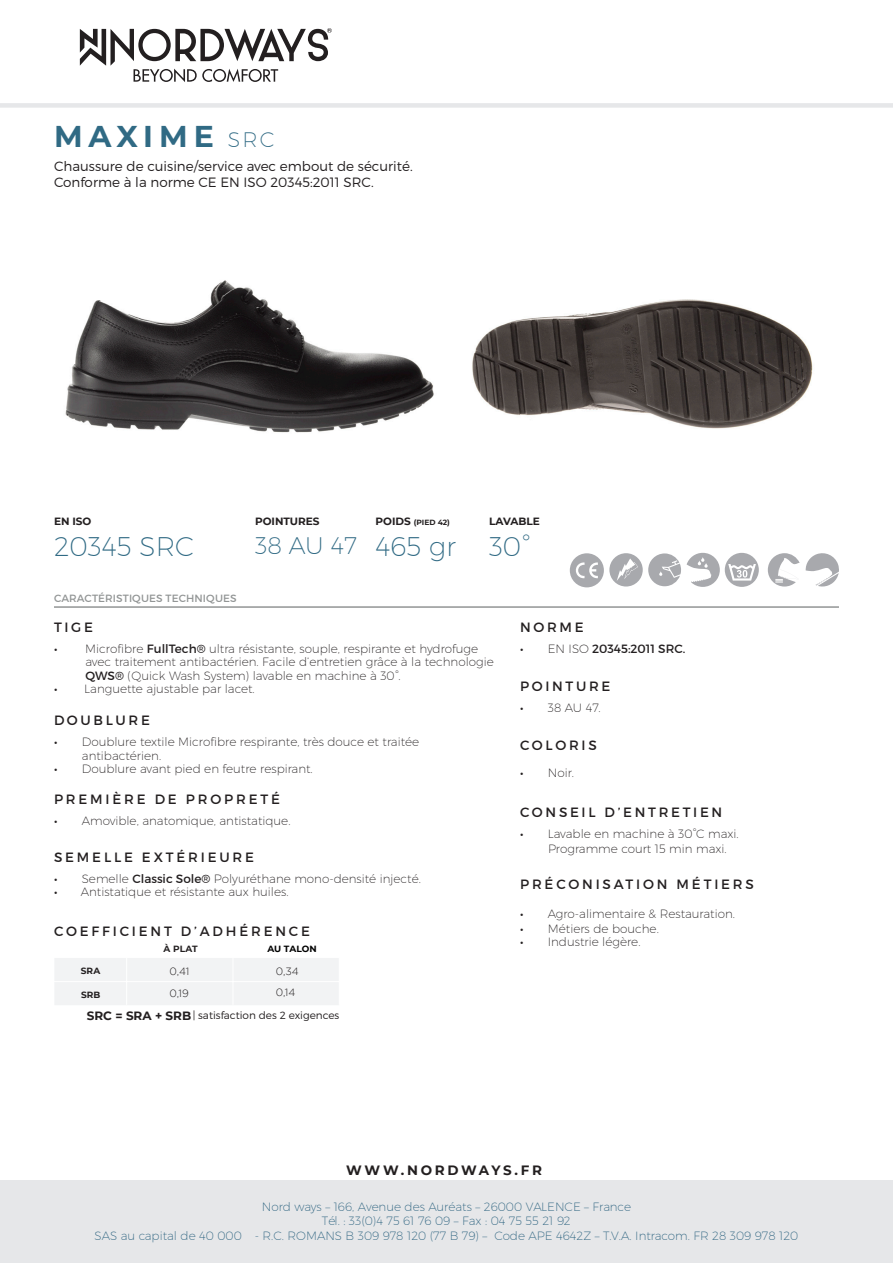
<style>
.page{position:relative;width:893px;height:1263px;background:#fff}
.page>*{position:absolute;margin:0;border:0;box-sizing:border-box;transform-origin:0 0}
.t1{font:700 30px "Montserrat";letter-spacing:.2em;color:#306a84}
.t2{font:200 27px "Montserrat";color:#306a84}
.t3{font:200 24px "Montserrat";color:#306a84}
.t4{font:200 21px "Montserrat";color:#306a84}
.t5{font:13.5px "Montserrat";letter-spacing:.21em;color:#231f20}
.t6{font:300 13.5px "Montserrat";color:#231f20}
.t7{font:700 13.5px "Montserrat";letter-spacing:.2em;color:#231f20}
.t8{font:200 12px "Montserrat";color:#231f20}
.t9{font:200 12px/14.4px "Montserrat";color:#2b627f;text-align:center}
.t10{font:12px "Montserrat";color:#231f20}
.t11{font:700 12px "Montserrat";color:#231f20}
.t12{font:10.5px "Montserrat";letter-spacing:.01em;color:#929595}
.t13{font:300 10.5px "Montserrat";color:#231f20}
.t14{font:700 10.5px "Montserrat";color:#231f20}
.t15{font:300 10.5px "Gotham";color:#231f20}
.t16{font:700 9px "Montserrat";color:#231f20}
.t17{font:700 9px "Montserrat";color:#000}
.t18{font:700 7.5px "Montserrat";color:#231f20}
.s1{font-size:10.5px}
.s2{font-weight:400}
.s3{font-weight:200}
</style>
<div class="page">
<svg style="left:80px;top:28px;width:252px;height:54px"></svg>
<hr style="left:54px;top:606px;width:785px;height:2px;background:#929595">
<div style="left:55px;top:958px;width:284px;height:47px;background:#f2f3f4"></div>
<div style="left:0;top:1180px;width:893px;height:83px;background:#e6e7e9"></div>
<div style="left:0;top:103px;width:893px;height:5px;background:#e6e7e9"></div>
<svg style="left:768px;top:553px;width:71px;height:34px"></svg>
<svg style="left:687px;top:553px;width:72px;height:34px"></svg>
<svg style="left:570px;top:553px;width:111px;height:34px"></svg>
<img style="left:65px;top:280px;width:369px;height:153px">
<img style="left:472px;top:299px;width:341px;height:130px">
<p class="t1" style="left:54px;top:115px;width:161px">MAXIME</p>
<p class="t4" style="left:228px;top:127px;width:48px">SRC</p>
<p class="t6" style="left:54px;top:158px;width:360px">Chaussure de cuisine/service avec embout de sécurité.</p>
<p class="t6" style="left:54px;top:174px;width:321px">Conforme à la norme CE EN ISO 20345:2011 SRC.</p>
<p class="t14" style="left:54px;top:514px;width:39px">EN ISO</p>
<p class="t14" style="left:255px;top:514px;width:66px">POINTURES</p>
<p class="t18" style="left:375px;top:517px;width:76px"><span class="s1">POIDS</span> (PIED 42)</p>
<p class="t14" style="left:489px;top:514px;width:52px">LAVABLE</p>
<p class="t2" style="left:54px;top:530px;width:142px">20345 SRC</p>
<p class="t3" style="left:255px;top:530px;width:103px">38 AU 47</p>
<p class="t2" style="left:375px;top:530px;width:82px">465 gr</p>
<p class="t2" style="left:489px;top:530px;width:42px">30°</p>
<p class="t12" style="left:54px;top:592px;width:184px">CARACTÉRISTIQUES TECHNIQUES</p>
<p class="t5" style="left:54px;top:619px;width:40px">TIGE</p>
<p class="t8" style="left:54px;top:641px;width:426px"><span class="s2">•</span> Microfibre <span class="s2">FullTech®</span> ultra résistante, souple, respirante et hydrofuge</p>
<p class="t8" style="left:85px;top:655px;width:410px">avec traitement antibactérien. Facile d’entretien grâce à la technologie</p>
<p class="t8" style="left:85px;top:668px;width:317px"><span class="s2">QWS®</span> (Quick Wash System) lavable en machine à 30°.</p>
<p class="t8" style="left:54px;top:682px;width:202px"><span class="s2">•</span> Languette ajustable par lacet.</p>
<p class="t5" style="left:54px;top:712px;width:97px">DOUBLURE</p>
<p class="t8" style="left:54px;top:735px;width:367px"><span class="s2">•</span> Doublure textile Microfibre respirante, très douce et traitée</p>
<p class="t8" style="left:82px;top:748px;width:81px">antibactérien.</p>
<p class="t8" style="left:54px;top:762px;width:260px"><span class="s2">•</span> Doublure avant pied en feutre respirant.</p>
<p class="t5" style="left:54px;top:790px;width:227px">PREMIÈRE DE PROPRETÉ</p>
<p class="t8" style="left:54px;top:813px;width:238px"><span class="s2">•</span> Amovible, anatomique, antistatique.</p>
<p class="t5" style="left:54px;top:849px;width:201px">SEMELLE EXTÉRIEURE</p>
<p class="t8" style="left:54px;top:871px;width:368px"><span class="s2">•</span> Semelle <span class="s2">Classic Sole®</span> Polyuréthane mono-densité injecté.</p>
<p class="t8" style="left:54px;top:885px;width:236px"><span class="s2">•</span> Antistatique et résistante aux huiles.</p>
<p class="t5" style="left:54px;top:923px;width:257px">COEFFICIENT D’ADHÉRENCE</p>
<p class="t16" style="left:164px;top:942px;width:36px">À PLAT</p>
<p class="t16" style="left:81px;top:964px;width:21px">SRA</p>
<p class="t16" style="left:81px;top:988px;width:21px">SRB</p>
<p class="t13" style="left:193px;top:1009px;width:148px">| satisfaction des 2 exigences</p>
<p class="t17" style="left:267px;top:942px;width:51px">AU TALON</p>
<p class="t15" style="left:169px;top:965px;width:21px">0,41</p>
<p class="t15" style="left:276px;top:965px;width:25px">0,34</p>
<p class="t15" style="left:169px;top:986px;width:21px">0,19</p>
<p class="t15" style="left:276px;top:985px;width:21px">0,14</p>
<p class="t11" style="left:87px;top:1007px;width:106px">SRC = SRA + SRB</p>
<p class="t5" style="left:520px;top:619px;width:65px">NORME</p>
<p class="t10" style="left:520px;top:641px;width:167px">• <span class="s3">EN ISO</span> 20345:2011 SRC.</p>
<p class="t5" style="left:520px;top:678px;width:92px">POINTURE</p>
<p class="t8" style="left:520px;top:700px;width:82px"><span class="s2">•</span> 38 AU 47.</p>
<p class="t5" style="left:520px;top:736px;width:78px">COLORIS</p>
<p class="t8" style="left:520px;top:765px;width:56px"><span class="s2">•</span> Noir.</p>
<p class="t5" style="left:520px;top:804px;width:204px">CONSEIL D’ENTRETIEN</p>
<p class="t8" style="left:520px;top:827px;width:220px"><span class="s2">•</span> Lavable en machine à 30°C maxi.</p>
<p class="t8" style="left:548px;top:842px;width:180px">Programme court 15 min maxi.</p>
<p class="t5" style="left:520px;top:876px;width:235px">PRÉCONISATION MÉTIERS</p>
<p class="t8" style="left:520px;top:906px;width:216px"><span class="s2">•</span> Agro-alimentaire &amp; Restauration.</p>
<p class="t8" style="left:520px;top:921px;width:140px"><span class="s2">•</span> Métiers de bouche.</p>
<p class="t8" style="left:520px;top:934px;width:122px"><span class="s2">•</span> Industrie légère.</p>
<p class="t7" style="left:346px;top:1160px;width:197px">WWW.NORDWAYS.FR</p>
<p class="t9" style="left:95px;top:1199px;width:705px">Nord ways – 166, Avenue des Auréats – 26000 VALENCE – France<br>Tél. : 33(0)4 75 61 76 09 – Fax : 04 75 55 21 92<br>SAS au capital de 40 000 - R.C. ROMANS B 309 978 120 (77 B 79) – Code APE 4642Z – T.V.A. Intracom. FR 28 309 978 120</p>
</div>
